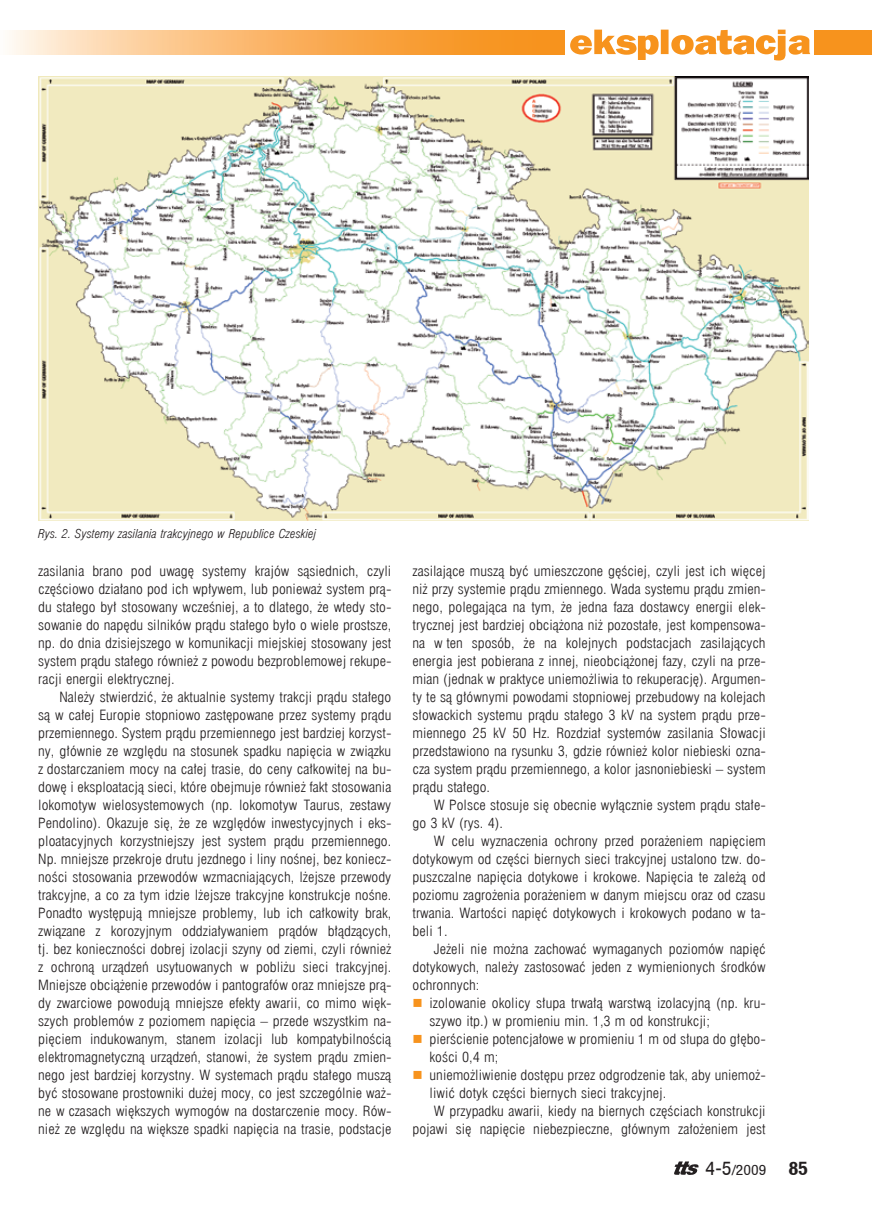
<style>
.page{position:relative;width:872px;height:1212px;background:#fff}
.page>*{position:absolute;margin:0;border:0;box-sizing:border-box;transform-origin:0 0}
.t1{font:13.8px/18px "Swis 721 Lt Cn EU Normal";color:#231f20;text-align:justify;scale:1.1 1}
.t2{font:13.8px "Switzerland Condpl";color:#231f20;scale:1.1 1}
.t3{font:13.8px "Wingdings";color:#f7931d}
.t4{font:12px "Swis 721 Lt Cn EU Italic";color:#231f20;scale:1.1 1}
.s1{font-size:18px}
.s2{font-weight:700;font-size:18px}
</style>
<div class="page">
<div style="left:814px;top:30px;width:58px;height:25px;background:#f7931d"></div>
<svg style="left:9px;top:30px;width:556px;height:25px;background:#fab76a"></svg>
<svg style="left:674px;top:1161px;width:24px;height:14px"></svg>
<svg style="left:570px;top:30px;width:240px;height:31px"></svg>
<img style="left:38px;top:77px;width:770px;height:443px">
<p class="t4" style="left:38px;top:526px;width:254px">Rys. 2. Systemy zasilania trakcyjnego w Republice Czeskiej</p>
<p class="t1" style="left:38px;top:562px;width:322px">zasilania brano pod uwagę systemy krajów sąsiednich, czyli częściowo działano pod ich wpływem, lub ponieważ system prą&shy;du stałego był stosowany wcześniej, a to dlatego, że wtedy sto&shy;sowanie do napędu silników prądu stałego było o wiele prostsze, np. do dnia dzisiejszego w komunikacji miejskiej stosowany jest system prądu stałego również z powodu bezproblemowej rekupe&shy;racji energii elektrycznej.</p>
<p class="t1" style="left:38px;top:688px;width:322px;text-indent:21px">Należy stwierdzić, że aktualnie systemy trakcji prądu stałego są w całej Europie stopniowo zastępowane przez systemy prądu przemiennego. System prądu przemiennego jest bardziej korzyst&shy;ny, głównie ze względu na stosunek spadku napięcia w związku z dostarczaniem mocy na całej trasie, do ceny całkowitej na bu&shy;dowę i eksploatacją sieci, które obejmuje również fakt stosowania lokomotyw wielosystemowych (np. lokomotyw Taurus, zestawy Pendolino). Okazuje się, że ze względów inwestycyjnych i eks&shy;ploatacyjnych korzystniejszy jest system prądu przemiennego.<br>Np. mniejsze przekroje drutu jezdnego i liny nośnej, bez koniecz&shy;ności stosowania przewodów wzmacniających, lżejsze przewody trakcyjne, a co za tym idzie lżejsze trakcyjne konstrukcje nośne.<br>Ponadto występują mniejsze problemy, lub ich całkowity brak, związane z korozyjnym oddziaływaniem prądów błądzących, tj. bez konieczności dobrej izolacji szyny od ziemi, czyli również z ochroną urządzeń usytuowanych w pobliżu sieci trakcyjnej.<br>Mniejsze obciążenie przewodów i pantografów oraz mniejsze prą&shy;dy zwarciowe powodują mniejsze efekty awarii, co mimo więk&shy;szych problemów z poziomem napięcia – przede wszystkim na&shy;pięciem indukowanym, stanem izolacji lub kompatybilnością elektromagnetyczną urządzeń, stanowi, że system prądu zmien&shy;nego jest bardziej korzystny. W systemach prądu stałego muszą być stosowane prostowniki dużej mocy, co jest szczególnie waż&shy;ne w czasach większych wymogów na dostarczenie mocy. Rów&shy;nież ze względu na większe spadki napięcia na trasie, podstacje</p>
<p class="t1" style="left:412px;top:562px;width:322px">zasilające muszą być umieszczone gęściej, czyli jest ich więcej niż przy systemie prądu zmiennego. Wada systemu prądu zmien&shy;nego, polegająca na tym, że jedna faza dostawcy energii elek&shy;trycznej jest bardziej obciążona niż pozostałe, jest kompensowa&shy;na w ten sposób, że na kolejnych podstacjach zasilających energia jest pobierana z innej, nieobciążonej fazy, czyli na prze&shy;mian (jednak w praktyce uniemożliwia to rekuperację). Argumen&shy;ty te są głównymi powodami stopniowej przebudowy na kolejach słowackich systemu prądu stałego 3 kV na system prądu prze&shy;miennego 25 kV 50 Hz. Rozdział systemów zasilania Słowacji przedstawiono na rysunku 3, gdzie również kolor niebieski ozna&shy;cza system prądu przemiennego, a kolor jasnoniebieski – system prądu stałego.</p>
<p class="t1" style="left:412px;top:796px;width:322px;text-indent:21px">W Polsce stosuje się obecnie wyłącznie system prądu stałe&shy;go 3 kV (rys. 4).</p>
<p class="t1" style="left:412px;top:832px;width:322px;text-indent:21px">W celu wyznaczenia ochrony przed porażeniem napięciem dotykowym od części biernych sieci trakcyjnej ustalono tzw. do&shy;puszczalne napięcia dotykowe i krokowe. Napięcia te zależą od poziomu zagrożenia porażeniem w danym miejscu oraz od czasu trwania. Wartości napięć dotykowych i krokowych podano w ta&shy;beli 1.</p>
<p class="t1" style="left:412px;top:940px;width:322px;text-indent:21px">Jeżeli nie można zachować wymaganych poziomów napięć dotykowych, należy zastosować jeden z wymienionych środków ochronnych:</p>
<p class="t1" style="left:429px;top:994px;width:307px">izolowanie okolicy słupa trwałą warstwą izolacyjną (np. kru-</p>
<p class="t1" style="left:429px;top:1012px;width:256px">szywo itp.) w promieniu min. 1,3 m od konstrukcji;</p>
<p class="t1" style="left:429px;top:1030px;width:307px">pierścienie potencjałowe w promieniu 1 m od słupa do głębo-</p>
<p class="t1" style="left:429px;top:1048px;width:64px">kości 0,4 m;</p>
<p class="t1" style="left:429px;top:1066px;width:307px">uniemożliwienie dostępu przez odgrodzenie tak, aby uniemoż-</p>
<p class="t1" style="left:429px;top:1084px;width:217px">liwić dotyk części biernych sieci trakcyjnej.</p>
<p class="t1" style="left:434px;top:1102px;width:303px">W przypadku awarii, kiedy na biernych częściach konstrukcji</p>
<p class="t1" style="left:412px;top:1120px;width:322px">pojawi się napięcie niebezpieczne, głównym założeniem jest</p>
<p class="t3" style="left:412px;top:996px;width:12px">■</p>
<p class="t3" style="left:412px;top:1032px;width:12px">■</p>
<p class="t3" style="left:412px;top:1068px;width:12px">■</p>
<p class="t2" style="left:705px;top:1160px;width:95px"><span class="s1">4-5</span>/2009 <span class="s2">85</span></p>
</div>
